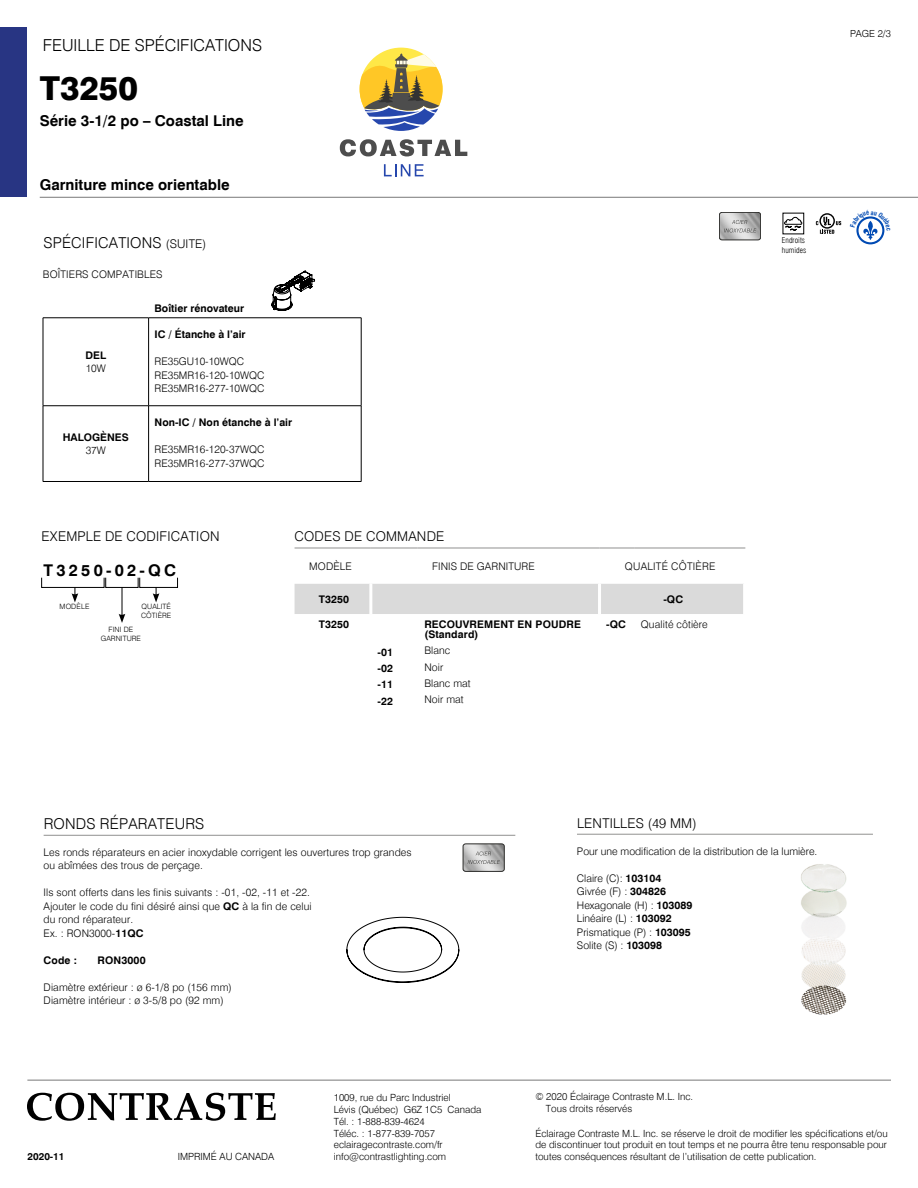
<style>
.page{position:relative;width:918px;height:1188px;background:#fff}
.page>*{position:absolute;margin:0;border:0;box-sizing:border-box;transform-origin:0 0}
.t1{font:800 33px "Swiss 721 BT";color:#000}
.t2{font:300 16.5px "Swiss 721 BT";color:#000}
.t3{font:700 16.2px "Swiss 721 BT";letter-spacing:.2em;color:#000}
.t4{font:700 15px "Swiss 721 BT";color:#000}
.t5{font:300 15px "Swiss 721 BT";letter-spacing:.015em;color:#000}
.t6{font:300 13.5px "Swiss 721 BT";letter-spacing:.015em;color:#000}
.t7{font:300 10.5px/13.5px "Swiss 721 BT";letter-spacing:.01em;color:#000}
.t8{font:700 10.5px/16.2px "Swiss 721 BT";letter-spacing:.005em;color:#000;text-align:justify}
.t9{font:300 9.9px/11.9px "Swiss 721 BT";color:#000}
.t10{font:700 9.9px "Swiss 721 BT";color:#000}
.t11{font:300 9.75px "Swiss 721 BT";color:#000}
.t12{font:300 condensed 7.95px/9.4px "Swiss 721 BT";color:#000}
.t13{font:300 7.35px/9px "Swiss 721 BT";letter-spacing:.01em;color:#000;text-align:center}
.s1{font-size:12px}
.s2{font-weight:700}
</style>
<div class="page">
<div style="left:0;top:27px;width:27px;height:170px;background:#283583"></div>
<hr style="left:40px;top:197px;width:878px;height:1px;background:#878787">
<hr style="left:27px;top:1080px;width:864px;height:1px;background:#878787">
<svg style="left:27px;top:1093px;width:249px;height:28px"></svg>
<svg style="left:819px;top:213px;width:16px;height:16px"></svg>
<svg style="left:821px;top:215px;width:12px;height:12px"></svg>
<svg style="left:816px;top:217px;width:25px;height:17px"></svg>
<svg style="left:784px;top:217px;width:18px;height:14px"></svg>
<svg style="left:340px;top:139px;width:127px;height:17px"></svg>
<svg style="left:384px;top:164px;width:40px;height:12px"></svg>
<svg style="left:360px;top:48px;width:83px;height:83px"></svg>
<img style="left:719px;top:212px;width:42px;height:28px">
<div style="left:719px;top:212px;width:42px;height:28px;border:1px solid #2b2b29;border-radius:3px"></div>
<svg style="left:724px;top:220px;width:32px;height:13px"></svg>
<hr style="left:43px;top:318px;width:106px;height:1px;background:#000">
<hr style="left:43px;top:318px;width:1px;height:88px;background:#000">
<hr style="left:149px;top:318px;width:212px;height:1px;background:#000">
<hr style="left:148px;top:318px;width:1px;height:88px;background:#000">
<hr style="left:361px;top:318px;width:1px;height:88px;background:#000">
<hr style="left:43px;top:405px;width:106px;height:1px;background:#000">
<hr style="left:43px;top:406px;width:1px;height:75px;background:#000">
<hr style="left:149px;top:405px;width:212px;height:1px;background:#000">
<hr style="left:148px;top:406px;width:1px;height:75px;background:#000">
<hr style="left:361px;top:406px;width:1px;height:75px;background:#000">
<hr style="left:43px;top:481px;width:106px;height:1px;background:#000">
<hr style="left:149px;top:481px;width:212px;height:1px;background:#000">
<svg style="left:272px;top:271px;width:43px;height:40px"></svg>
<svg style="left:41px;top:577px;width:137px;height:46px"></svg>
<div style="left:295px;top:584px;width:448px;height:30px;background:#dadada"></div>
<hr style="left:295px;top:547px;width:76px;height:2px;background:#9d9d9c">
<hr style="left:371px;top:547px;width:47px;height:2px;background:#9d9d9c">
<hr style="left:418px;top:547px;width:182px;height:2px;background:#9d9d9c">
<hr style="left:600px;top:547px;width:34px;height:2px;background:#9d9d9c">
<hr style="left:634px;top:547px;width:111px;height:2px;background:#9d9d9c">
<hr style="left:369px;top:584px;width:3px;height:30px;background:#fff">
<hr style="left:598px;top:584px;width:3px;height:30px;background:#fff">
<hr style="left:44px;top:835px;width:471px;height:1px;background:#9d9d9c">
<svg style="left:346px;top:917px;width:113px;height:66px"></svg>
<hr style="left:577px;top:834px;width:296px;height:1px;background:#9d9d9c">
<img style="left:801px;top:864px;width:46px;height:151px">
<img style="left:463px;top:844px;width:41px;height:26px">
<div style="left:463px;top:844px;width:41px;height:28px;border:1px solid #2b2b29;border-radius:3px"></div>
<svg style="left:468px;top:851px;width:32px;height:13px"></svg>
<svg style="left:856px;top:216px;width:29px;height:28px"></svg>
<h2 class="t2" style="left:43px;top:35px;width:221px">FEUILLE DE SPÉCIFICATIONS</h2>
<h1 class="t1" style="left:40px;top:68px;width:100px">T3250</h1>
<h3 class="t4" style="left:40px;top:112px;width:205px">Série 3-1/2 po – Coastal Line</h3>
<h3 class="t4" style="left:40px;top:175px;width:191px">Garniture mince orientable</h3>
<h3 class="t5" style="left:43px;top:234px;width:164px">SPÉCIFICATIONS <span class="s1">(SUITE)</span></h3>
<p class="t7" style="left:43px;top:268px;width:121px">BOÎTIERS COMPATIBLES</p>
<p class="t8" style="left:155px;top:300px;width:91px">Boîtier rénovateur</p>
<p class="t8" style="left:86px;top:347px;width:22px">DEL</p>
<p class="t7" style="left:86px;top:361px;width:22px">10W</p>
<p class="t8" style="left:155px;top:326px;width:93px">IC / Étanche à l’air</p>
<p class="t7" style="left:155px;top:355px;width:111px">RE35GU10-10WQC<br>RE35MR16-120-10WQC<br>RE35MR16-277-10WQC</p>
<p class="t8" style="left:63px;top:429px;width:68px">HALOGÈNES</p>
<p class="t7" style="left:86px;top:443px;width:22px">37W</p>
<p class="t8" style="left:155px;top:414px;width:139px">Non-IC / Non étanche à l’air</p>
<p class="t7" style="left:155px;top:442px;width:111px">RE35MR16-120-37WQC<br>RE35MR16-277-37WQC</p>
<p class="t6" style="left:42px;top:528px;width:180px">EXEMPLE DE CODIFICATION</p>
<h3 class="t3" style="left:44px;top:560px;width:134px">T3250-02-QC</h3>
<p class="t13" style="left:60px;top:602px;width:31px">MODÈLE</p>
<p class="t13" style="left:101px;top:624px;width:42px">FINI DE<br>GARNITURE</p>
<p class="t13" style="left:141px;top:602px;width:32px;text-align:left">QUALITÉ<br>CÔTIÈRE</p>
<p class="t6" style="left:295px;top:528px;width:151px">CODES DE COMMANDE</p>
<p class="t7" style="left:309px;top:559px;width:44px">MODÈLE</p>
<p class="t7" style="left:432px;top:559px;width:104px">FINIS DE GARNITURE</p>
<p class="t7" style="left:625px;top:559px;width:92px">QUALITÉ CÔTIÈRE</p>
<p class="t8" style="left:319px;top:591px;width:32px">T3250</p>
<p class="t8" style="left:663px;top:591px;width:21px">-QC</p>
<p class="t8" style="left:319px;top:616px;width:32px">T3250</p>
<p class="t8" style="left:378px;top:644px;width:17px">-01 -02 -11 -22</p>
<p class="t8" style="left:606px;top:616px;width:21px">-QC</p>
<p class="t7" style="left:641px;top:617px;width:68px">Qualité côtière</p>
<p class="t8" style="left:424px;top:619px;width:158px;line-height:10.5px">RECOUVREMENT EN POUDRE (Standard)</p>
<p class="t7" style="left:424px;top:642px;width:48px;line-height:16.2px">Blanc<br>Noir<br>Blanc mat<br>Noir mat</p>
<p class="t11" style="left:850px;top:28px;width:42px">PAGE 2/3</p>
<p class="t12" style="left:782px;top:236px;width:26px">Endroits humides</p>
<h3 class="t5" style="left:44px;top:814px;width:162px">RONDS RÉPARATEURS</h3>
<p class="t7" style="left:44px;top:845px;width:370px">Les ronds réparateurs en acier inoxydable corrigent les ouvertures trop grandes ou abîmées des trous de perçage.</p>
<p class="t7" style="left:44px;top:886px;width:270px">Ils sont offerts dans les finis suivants : -01, -02, -11 et -22.<br>Ajouter le code du fini désiré ainsi que <span class="s2">QC</span> à la fin de celui du rond réparateur.<br>Ex. : RON3000-<span class="s2">11QC</span></p>
<p class="t8" style="left:44px;top:952px;width:35px">Code :</p>
<p class="t8" style="left:98px;top:952px;width:50px">RON3000</p>
<p class="t7" style="left:44px;top:980px;width:190px">Diamètre extérieur : ø 6-1/8 po (156 mm)<br>Diamètre intérieur : ø 3-5/8 po (92 mm)</p>
<p class="t6" style="left:577px;top:815px;width:121px">LENTILLES (49 MM)</p>
<p class="t7" style="left:577px;top:844px;width:242px">Pour une modification de la distribution de la lumière.</p>
<p class="t7" style="left:577px;top:871px;width:117px">Claire (C): <span class="s2">103104<br></span>Givrée (F) : <span class="s2">304826<br></span>Hexagonale (H) : <span class="s2">103089<br></span>Linéaire (L) : <span class="s2">103092<br></span>Prismatique (P) : <span class="s2">103095<br></span>Solite (S) : <span class="s2">103098</span></p>
<p class="t9" style="left:334px;top:1091px;width:149px">1009, rue du Parc Industriel<br>Lévis (Québec) G6Z 1C5 Canada<br>Tél. : 1-888-839-4624<br>Téléc. : 1-877-839-7057 eclairagecontraste.com/fr</p>
<p class="t10" style="left:28px;top:1151px;width:38px">2020-11</p>
<p class="t9" style="left:178px;top:1151px;width:98px">IMPRIMÉ AU CANADA</p>
<p class="t9" style="left:334px;top:1151px;width:114px">info@contrastlighting.com</p>
<p class="t9" style="left:546px;top:1090px;width:149px;text-indent:-11px">© 2020 Éclairage Contraste M.L. Inc.<br>Tous droits réservés</p>
<p class="t9" style="left:535px;top:1127px;width:354px;text-align:justify">Éclairage Contraste M.L. Inc. se réserve le droit de modifier les spécifications et/ou de discontinuer tout produit en tout temps et ne pourra être tenu responsable pour toutes conséquences résultant de l’utilisation de cette publication.</p>
</div>
